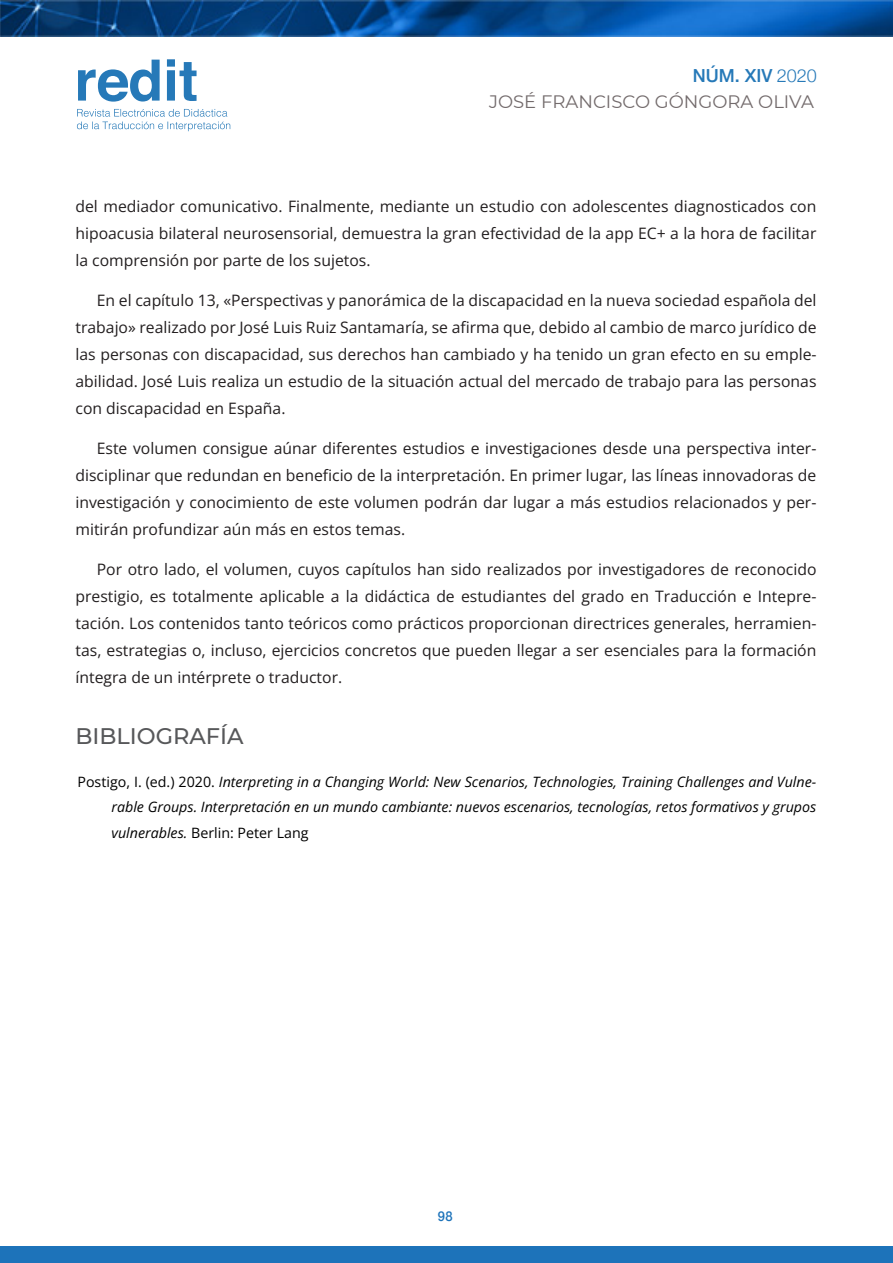
<style>
.page{position:relative;width:893px;height:1263px;background:#fff}
.page>*{position:absolute;margin:0;border:0;box-sizing:border-box;transform-origin:0 0}
.TÍTULO_EPÍGRAFE{font:500 22.5px "Montserrat";color:#57585a}
.t1{font:18px "Montserrat";color:#736b6c}
.t2{font:500 18px "Helvetica Neue";color:#2679b8}
.parrafos_siguientes{font:15.75px/27px "Open Sans";color:#231f20;text-align:justify}
.bibliografia{font:italic 14.25px/25.5px "Open Sans";color:#000;text-align:justify}
.t3{font:500 13.5px "Helvetica Neue";color:#1d73ba;scale:.96 1}
.s1{font-weight:300}
.s2{font-style:normal}
</style>
<div class="page">
<img style="left:0;top:0;width:893px;height:36px">
<div style="left:0;top:1245px;width:893px;height:18px;background:#1d73ba"></div>
<svg style="left:78px;top:59px;width:119px;height:43px"></svg>
<svg style="left:77px;top:109px;width:153px;height:22px"></svg>
<p class="t2" style="left:693px;top:62px;width:126px">NÚM. XIV <span class="s1">2020</span></p>
<p class="t1" style="left:489px;top:89px;width:326px">JOSÉ FRANCISCO GÓNGORA OLIVA</p>
<p class="parrafos_siguientes" style="left:75px;top:193px;width:742px">del mediador comunicativo. Finalmente, mediante un estudio con adolescentes diagnosticados con hipoacusia bilateral neurosensorial, demuestra la gran efectividad de la app EC+ a la hora de facilitar la comprensión por parte de los sujetos.</p>
<p class="parrafos_siguientes" style="left:75px;top:287px;width:743px;text-indent:21px">En el capítulo 13, «Perspectivas y panorámica de la discapacidad en la nueva sociedad española del trabajo» realizado por José Luis Ruiz Santamaría, se afirma que, debido al cambio de marco jurídico de las personas con discapacidad, sus derechos han cambiado y ha tenido un gran efecto en su emple&shy;abilidad. José Luis realiza un estudio de la situación actual del mercado de trabajo para las personas con discapacidad en España.</p>
<p class="parrafos_siguientes" style="left:75px;top:434px;width:742px;text-indent:21px">Este volumen consigue aúnar diferentes estudios e investigaciones desde una perspectiva inter&shy;disciplinar que redundan en beneficio de la interpretación. En primer lugar, las líneas innovadoras de investigación y conocimiento de este volumen podrán dar lugar a más estudios relacionados y per&shy;mitirán profundizar aún más en estos temas.</p>
<p class="parrafos_siguientes" style="left:75px;top:555px;width:742px;text-indent:21px">Por otro lado, el volumen, cuyos capítulos han sido realizados por investigadores de reconocido prestigio, es totalmente aplicable a la didáctica de estudiantes del grado en Traducción e Intepre&shy;tación. Los contenidos tanto teóricos como prácticos proporcionan directrices generales, herramien&shy;tas, estrategias o, incluso, ejercicios concretos que pueden llegar a ser esenciales para la formación íntegra de un intérprete o traductor.</p>
<p class="TÍTULO_EPÍGRAFE" style="left:75px;top:721px;width:170px">BIBLIOGRAFÍA</p>
<p class="bibliografia" style="left:111px;top:768px;width:706px;text-indent:-34px"><span class="s2">Postigo, I. (ed.) 2020.</span> Interpreting in a Changing World: New Scenarios, Technologies, Training Challenges and Vulne&shy;rable Groups. Interpretación en un mundo cambiante: nuevos escenarios, tecnologías, retos formativos y grupos vulnerables. <span class="s2">Berlin: Peter Lang</span></p>
<p class="t3" style="left:438px;top:1205px;width:17px">98</p>
</div>
